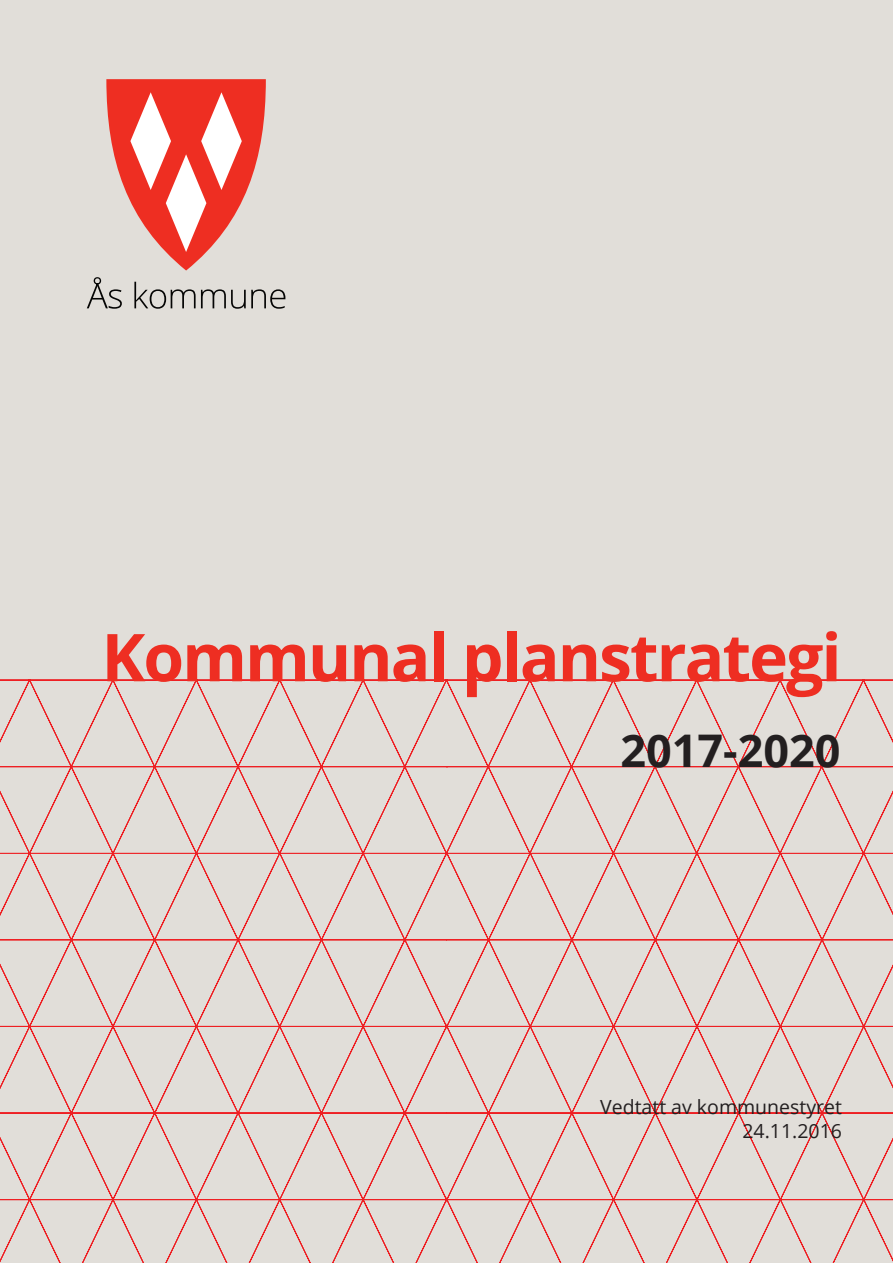
<style>
.page{position:relative;width:893px;height:1263px;background:#e1ded9}
.page>*{position:absolute;margin:0;border:0;box-sizing:border-box;transform-origin:0 0}
.t1{font:700 66px "Open Sans";letter-spacing:-.03em;color:#ee2e22}
.t2{font:700 45px "Open Sans";color:#231f20}
.t3{font:19.5px/24px "Open Sans";color:#231f20;text-align:right}
</style>
<div class="page">
<svg style="left:0;top:853px;width:446px;height:410px"></svg>
<svg style="left:446px;top:853px;width:447px;height:410px"></svg>
<svg style="left:447px;top:680px;width:446px;height:173px"></svg>
<svg style="left:0;top:680px;width:447px;height:173px"></svg>
<svg style="left:87px;top:277px;width:35px;height:32px"></svg>
<svg style="left:134px;top:282px;width:151px;height:27px"></svg>
<svg style="left:106px;top:79px;width:160px;height:192px"></svg>
<h1 class="t1" style="left:101px;top:611px;width:742px">Kommunal planstrategi</h1>
<h2 class="t2" style="left:620px;top:719px;width:222px">2017-2020</h2>
<p class="t3" style="left:600px;top:1094px;width:243px">Vedtatt av kommunestyret<br>24.11.2016</p>
</div>
